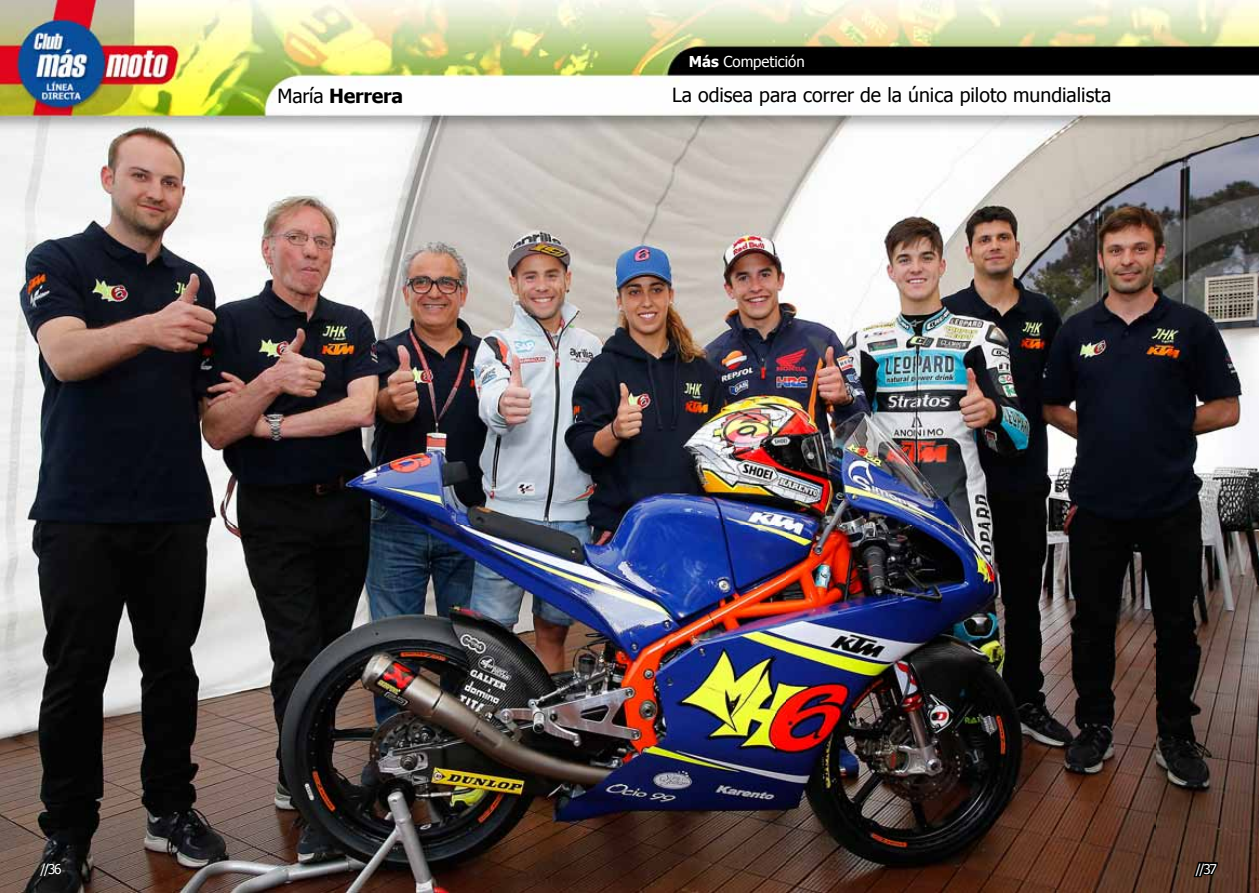
<style>
.page{position:relative;width:1259px;height:893px;background:#fff}
.page>*{position:absolute;margin:0;border:0;box-sizing:border-box;transform-origin:0 0}
.t1{font:19.5px "Tahoma";color:#000}
.t2{font:700 19.5px "Tahoma";letter-spacing:-.01em;color:#000}
.t3{font:15px "Tahoma";color:#fff}
.t4{font:13.5px "Tahoma";color:#fff}
.s1{font-weight:700}
.s2{font-weight:400}
</style>
<div class="page">
<img style="left:0;top:0;width:1154px;height:525px">
<img style="left:1154px;top:0;width:105px;height:893px">
<img style="left:0;top:525px;width:786px;height:368px">
<img style="left:786px;top:525px;width:369px;height:368px">
<svg style="left:1191px;top:859px;width:29px;height:20px"></svg>
<p class="t3" style="left:688px;top:51px;width:118px"><span class="s1">Más</span> Competición</p>
<p class="t2" style="left:277px;top:82px;width:127px"><span class="s2">María</span> Herrera</p>
<p class="t1" style="left:672px;top:82px;width:441px">La odisea para correr de la única piloto mundialista</p>
<p class="t4" style="left:40px;top:860px;width:23px">//36</p>
<p class="t4" style="left:1195px;top:860px;width:23px">//37</p>
</div>
